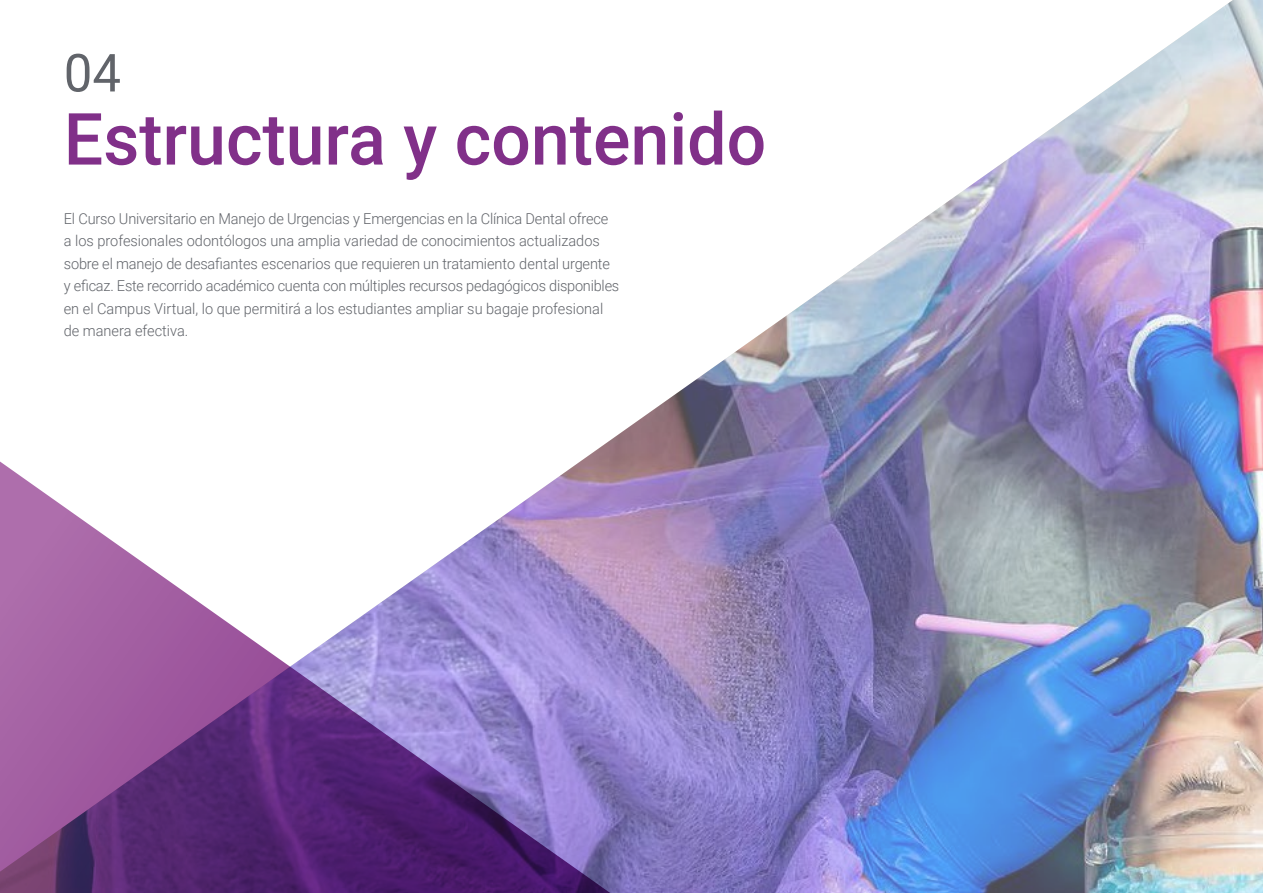
<style>
.page{position:relative;width:1263px;height:893px;background:#fff}
.page>*{position:absolute;margin:0;border:0;box-sizing:border-box;transform-origin:0 0}
.t1{font:500 72px "Roboto";color:#813089}
.t2{font:52.5px "Roboto";color:#61646a}
.t3{font:300 15px/22.5px "Roboto";letter-spacing:-.01em;color:#61646a}
</style>
<div class="page">
<img style="left:602px;top:0;width:661px;height:893px">
<svg style="left:0;top:446px;width:640px;height:447px"></svg>
<h2 class="t2" style="left:64px;top:36px;width:59px">04</h2>
<h1 class="t1" style="left:64px;top:89px;width:704px">Estructura y contenido</h1>
<p class="t3" style="left:64px;top:207px;width:557px">El Curso Universitario en Manejo de Urgencias y Emergencias en la Clínica Dental ofrece a los profesionales odontólogos una amplia variedad de conocimientos actualizados sobre el manejo de desafiantes escenarios que requieren un tratamiento dental urgente y eficaz. Este recorrido académico cuenta con múltiples recursos pedagógicos disponibles en el Campus Virtual, lo que permitirá a los estudiantes ampliar su bagaje profesional de manera efectiva.</p>
</div>
